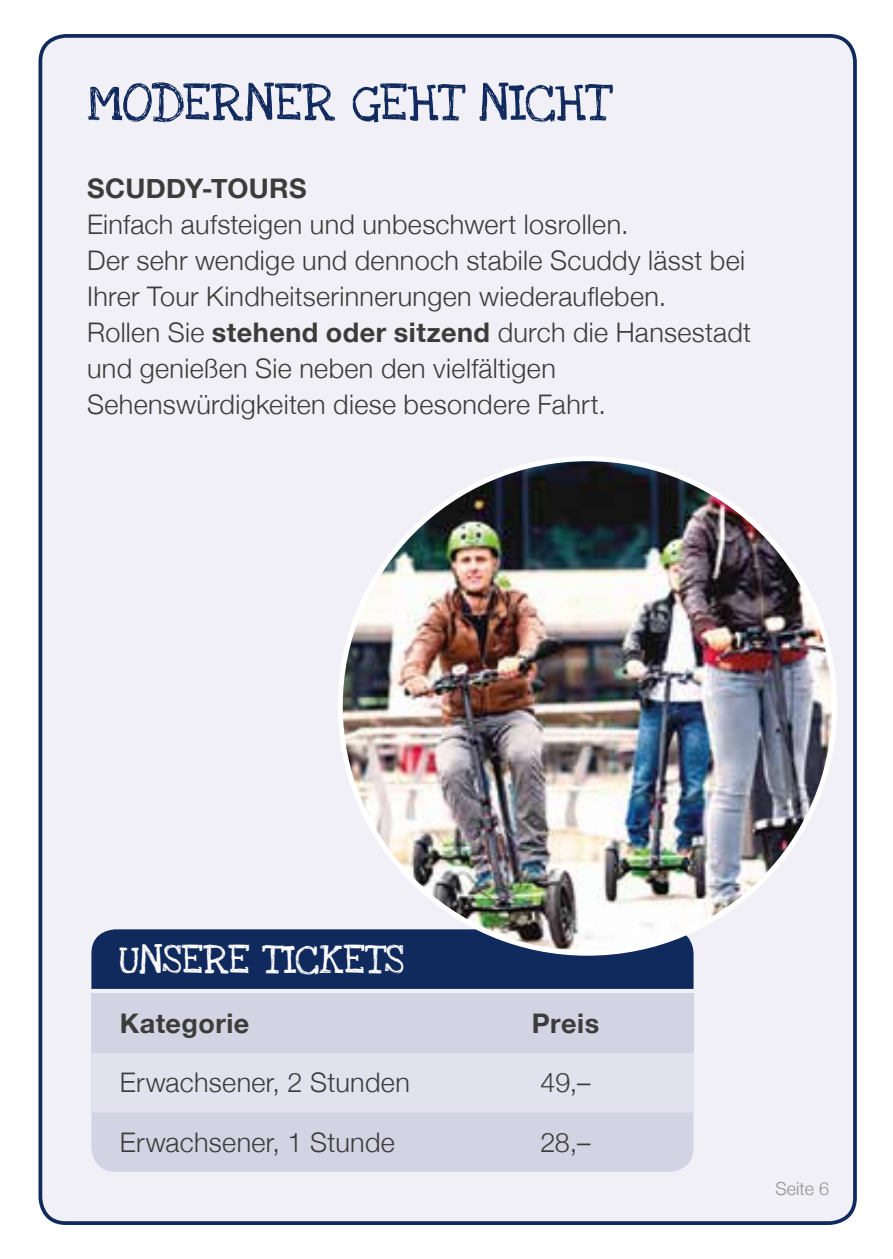
<style>
.page{position:relative;width:893px;height:1259px;background:#fff}
.page>*{position:absolute;margin:0;border:0;box-sizing:border-box;transform-origin:0 0}
.t1{font:54px "Love Ya Like A Sister";letter-spacing:-.01em;color:#112a5d}
.t2{font:42px "Love Ya Like A Sister";letter-spacing:.005em;color:#fff}
.t3{font:300 27px/36px "Helvetica Neue";letter-spacing:.01em;color:#3c3c3b}
.t4{font:700 27px "Helvetica Neue";letter-spacing:.015em;color:#3c3c3b}
.t5{font:300 18px "Helvetica Neue";color:#929292}
.s1{font-weight:700}
</style>
<div class="page">
<div style="left:40px;top:36px;width:815px;height:1187px;background:#f0f0f6;border-radius:26px"></div>
<div style="left:39px;top:34px;width:818px;height:1191px;border:4px solid #112a5d;border-radius:26px"></div>
<div style="left:91px;top:1112px;width:602px;height:59px;background:#d3d4e3"></div>
<div style="left:91px;top:1052px;width:602px;height:60px;background:#e1e2ed"></div>
<div style="left:91px;top:993px;width:602px;height:59px;background:#d3d4e3"></div>
<div style="left:91px;top:929px;width:602px;height:60px;background:#112a5d"></div>
<img style="left:340px;top:459px;width:495px;height:494px;border-radius:247px">
<h1 class="t1" style="left:87px;top:70px;width:523px">MODERNER GEHT NICHT</h1>
<p class="t4" style="left:87px;top:168px;width:221px">SCUDDY-TOURS</p>
<p class="t3" style="left:87px;top:205px;width:666px">Einfach aufsteigen und unbeschwert losrollen.<br>Der sehr wendige und dennoch stabile Scuddy lässt bei Ihrer Tour Kindheitserinnerungen wiederaufleben.<br>Rollen Sie <span class="s1">stehend oder sitzend</span> durch die Hansestadt und genießen Sie neben den vielfältigen Sehenswürdigkeiten diese besondere Fahrt.</p>
<h2 class="t2" style="left:120px;top:934px;width:286px">UNSERE TICKETS</h2>
<p class="t4" style="left:120px;top:1002px;width:131px">Kategorie</p>
<p class="t4" style="left:532px;top:1002px;width:69px">Preis</p>
<p class="t3" style="left:120px;top:1062px;width:291px">Erwachsener, 2 Stunden</p>
<p class="t3" style="left:540px;top:1062px;width:52px">49,–</p>
<p class="t3" style="left:120px;top:1122px;width:277px">Erwachsener, 1 Stunde</p>
<p class="t3" style="left:540px;top:1122px;width:52px">28,–</p>
<p class="t5" style="left:775px;top:1174px;width:55px">Seite 6</p>
</div>
